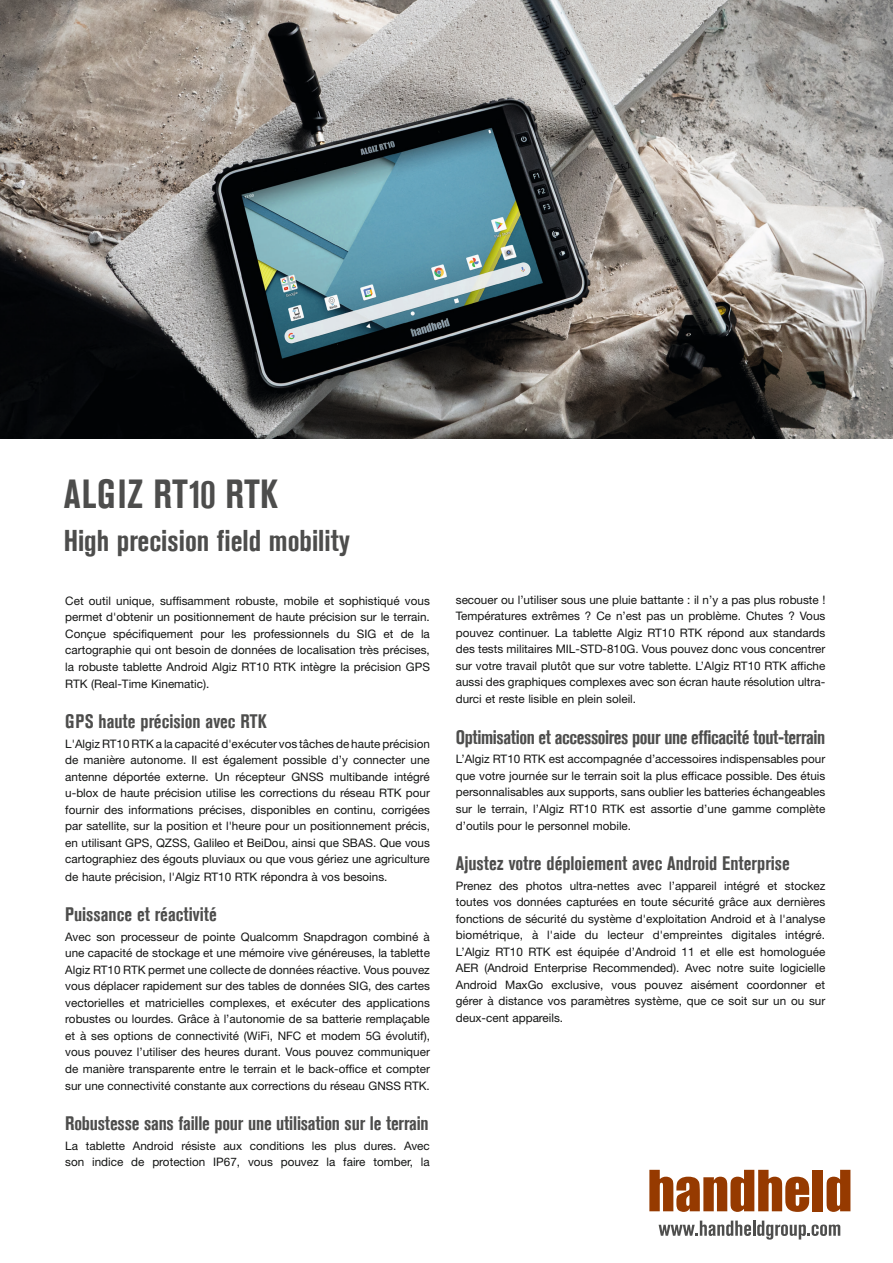
<style>
.page{position:relative;width:893px;height:1263px;background:#fff}
.page>*{position:absolute;margin:0;border:0;box-sizing:border-box;transform-origin:0 0}
.t1{font:700 condensed 40.5px "Akzidenz Grotesk Std";letter-spacing:.015em;color:#4d4d4c;scale:.95 1}
.t2{font:700 condensed 30px "Akzidenz Grotesk Std";color:#4d4d4c}
.t3{font:700 condensed 19.5px "Akzidenz Grotesk Std";letter-spacing:-.01em;color:#4d4d4c}
.t4{font:11.7px/16.6px "Helvetica Neue LT Std";color:#131413;text-align:justify}
</style>
<div class="page">
<img style="left:0;top:0;width:893px;height:438px">
<svg style="left:649px;top:1170px;width:160px;height:42px"></svg>
<div style="left:813px;top:1170px;width:10px;height:41px;background:#963a00"></div>
<svg style="left:827px;top:1170px;width:23px;height:42px"></svg>
<svg style="left:659px;top:1220px;width:181px;height:19px"></svg>
<h1 class="t1" style="left:64px;top:471px;width:227px">ALGIZ RT10 RTK</h1>
<h2 class="t2" style="left:64px;top:524px;width:288px">High precision field mobility</h2>
<p class="t4" style="left:65px;top:592px;width:366px">Cet outil unique, suffisamment robuste, mobile et sophistiqué vous permet d'obtenir un positionnement de haute précision sur le terrain.<br>Conçue spécifiquement pour les professionnels du SIG et de la cartographie qui ont besoin de données de localisation très précises, la robuste tablette Android Algiz RT10 RTK intègre la précision GPS RTK (Real-Time Kinematic).</p>
<h3 class="t3" style="left:65px;top:710px;width:203px">GPS haute précision avec RTK</h3>
<p class="t4" style="left:65px;top:735px;width:366px">L'Algiz RT10 RTK a la capacité d'exécuter vos tâches de haute précision de manière autonome. Il est également possible d’y connecter une antenne déportée externe. Un récepteur GNSS multibande intégré u-blox de haute précision utilise les corrections du réseau RTK pour fournir des informations précises, disponibles en continu, corrigées par satellite, sur la position et l'heure pour un positionnement précis, en utilisant GPS, QZSS, Galileo et BeiDou, ainsi que SBAS. Que vous cartographiez des égouts pluviaux ou que vous gériez une agriculture de haute précision, l'Algiz RT10 RTK répondra à vos besoins.</p>
<h3 class="t3" style="left:65px;top:903px;width:153px">Puissance et réactivité</h3>
<p class="t4" style="left:65px;top:928px;width:366px">Avec son processeur de pointe Qualcomm Snapdragon combiné à une capacité de stockage et une mémoire vive généreuses, la tablette Algiz RT10 RTK permet une collecte de données réactive. Vous pouvez vous déplacer rapidement sur des tables de données SIG, des cartes vectorielles et matricielles complexes, et exécuter des applications robustes ou lourdes. Grâce à l’autonomie de sa batterie remplaçable et à ses options de connectivité (WiFi, NFC et modem 5G évolutif), vous pouvez l’utiliser des heures durant. Vous pouvez communiquer de manière transparente entre le terrain et le back-office et compter sur une connectivité constante aux corrections du réseau GNSS RTK.</p>
<h3 class="t3" style="left:65px;top:1112px;width:365px">Robustesse sans faille pour une utilisation sur le terrain</h3>
<p class="t4" style="left:65px;top:1137px;width:366px">La tablette Android résiste aux conditions les plus dures. Avec son indice de protection IP67, vous pouvez la faire tomber, la</p>
<p class="t4" style="left:456px;top:591px;width:371px">secouer ou l’utiliser sous une pluie battante : il n’y a pas plus robuste !<br>Températures extrêmes ? Ce n’est pas un problème. Chutes ? Vous pouvez continuer. La tablette Algiz RT10 RTK répond aux standards des tests militaires MIL-STD-810G. Vous pouvez donc vous concentrer sur votre travail plutôt que sur votre tablette. L’Algiz RT10 RTK affiche aussi des graphiques complexes avec son écran haute résolution ultra&shy;durci et reste lisible en plein soleil.</p>
<h3 class="t3" style="left:456px;top:726px;width:371px">Optimisation et accessoires pour une efficacité tout-terrain</h3>
<p class="t4" style="left:456px;top:751px;width:371px">L’Algiz RT10 RTK est accompagnée d’accessoires indispensables pour que votre journée sur le terrain soit la plus efficace possible. Des étuis personnalisables aux supports, sans oublier les batteries échangeables sur le terrain, l’Algiz RT10 RTK est assortie d’une gamme complète d’outils pour le personnel mobile.</p>
<h3 class="t3" style="left:456px;top:852px;width:336px">Ajustez votre déploiement avec Android Enterprise</h3>
<p class="t4" style="left:456px;top:877px;width:371px">Prenez des photos ultra-nettes avec l’appareil intégré et stockez toutes vos données capturées en toute sécurité grâce aux dernières fonctions de sécurité du système d'exploitation Android et à l'analyse biométrique, à l'aide du lecteur d'empreintes digitales intégré.<br>L’Algiz RT10 RTK est équipée d’Android 11 et elle est homologuée AER (Android Enterprise Recommended). Avec notre suite logicielle Android MaxGo exclusive, vous pouvez aisément coordonner et gérer à distance vos paramètres système, que ce soit sur un ou sur deux-cent appareils.</p>
</div>
